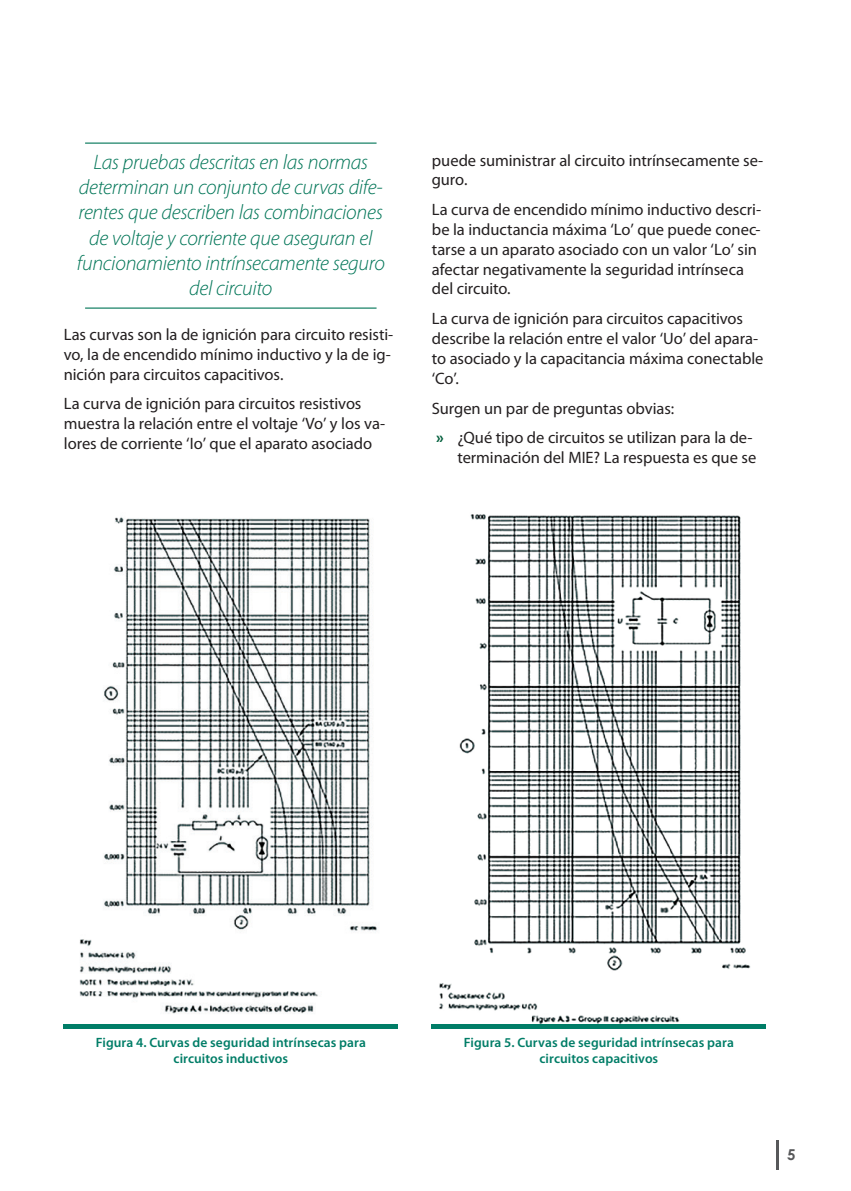
<style>
.page{position:relative;width:851px;height:1191px;background:#fff}
.page>*{position:absolute;margin:0;border:0;box-sizing:border-box;transform-origin:0 0}
.Destacado{font:italic 300 21px/25.2px "Myriad Pro";letter-spacing:-.015em;color:#007557;text-align:center}
.Texto{font:16.5px/19.8px "Myriad Pro";letter-spacing:-.005em;color:#231f20}
.t1{font:700 15px "Century Gothic";color:#57585a}
.Imágenes_título{font:600 13.5px "Myriad Pro";letter-spacing:.005em;color:#007d67}
.s1{font-weight:700;color:#005e3b}
</style>
<div class="page">
<hr style="left:776px;top:1140px;width:2px;height:29px;background:#57585a">
<hr style="left:85px;top:142px;width:291px;height:2px;background:#007557">
<hr style="left:85px;top:307px;width:291px;height:2px;background:#007557">
<img style="left:79px;top:517px;width:298px;height:497px">
<hr style="left:64px;top:1024px;width:334px;height:4px;background:#007d67">
<img style="left:439px;top:514px;width:312px;height:510px">
<hr style="left:432px;top:1024px;width:333px;height:4px;background:#007d67">
<p class="Destacado" style="left:77px;top:149px;width:309px">Las pruebas descritas en las normas determinan un conjunto de curvas dife&shy;rentes que describen las combinaciones de voltaje y corriente que aseguran el funcionamiento intrínsecamente seguro del circuito</p>
<p class="Texto" style="left:64px;top:325px;width:331px">Las curvas son la de ignición para circuito resisti&shy;vo, la de encendido mínimo inductivo y la de ig&shy;nición para circuitos capacitivos.</p>
<p class="Texto" style="left:64px;top:394px;width:323px">La curva de ignición para circuitos resistivos muestra la relación entre el voltaje ‘Vo’ y los va&shy;lores de corriente ‘Io’ que el aparato asociado</p>
<p class="Texto" style="left:432px;top:150px;width:333px">puede suministrar al circuito intrínsecamente se&shy;guro.</p>
<p class="Texto" style="left:432px;top:200px;width:331px">La curva de encendido mínimo inductivo descri&shy;be la inductancia máxima ‘Lo’ que puede conec&shy;tarse a un aparato asociado con un valor ‘Lo’ sin afectar negativamente la seguridad intrínseca del circuito.</p>
<p class="Texto" style="left:432px;top:309px;width:333px">La curva de ignición para circuitos capacitivos describe la relación entre el valor ‘Uo’ del apara&shy;to asociado y la capacitancia máxima conectable ‘Co’.</p>
<p class="Texto" style="left:432px;top:398px;width:244px">Surgen un par de preguntas obvias:</p>
<p class="Texto" style="left:436px;top:428px;width:321px;text-align:right"><span class="s1">»</span> ¿Qué tipo de circuitos se utilizan para la de&shy;terminación del MIE? La respuesta es que se</p>
<p class="Imágenes_título" style="left:96px;top:1035px;width:272px">Figura 4. Curvas de seguridad intrínsecas para</p>
<p class="Imágenes_título" style="left:173px;top:1051px;width:116px">circuitos inductivos</p>
<p class="Imágenes_título" style="left:464px;top:1035px;width:271px">Figura 5. Curvas de seguridad intrínsecas para</p>
<p class="Imágenes_título" style="left:539px;top:1051px;width:120px">circuitos capacitivos</p>
<p class="t1" style="left:787px;top:1143px;width:10px">5</p>
</div>
